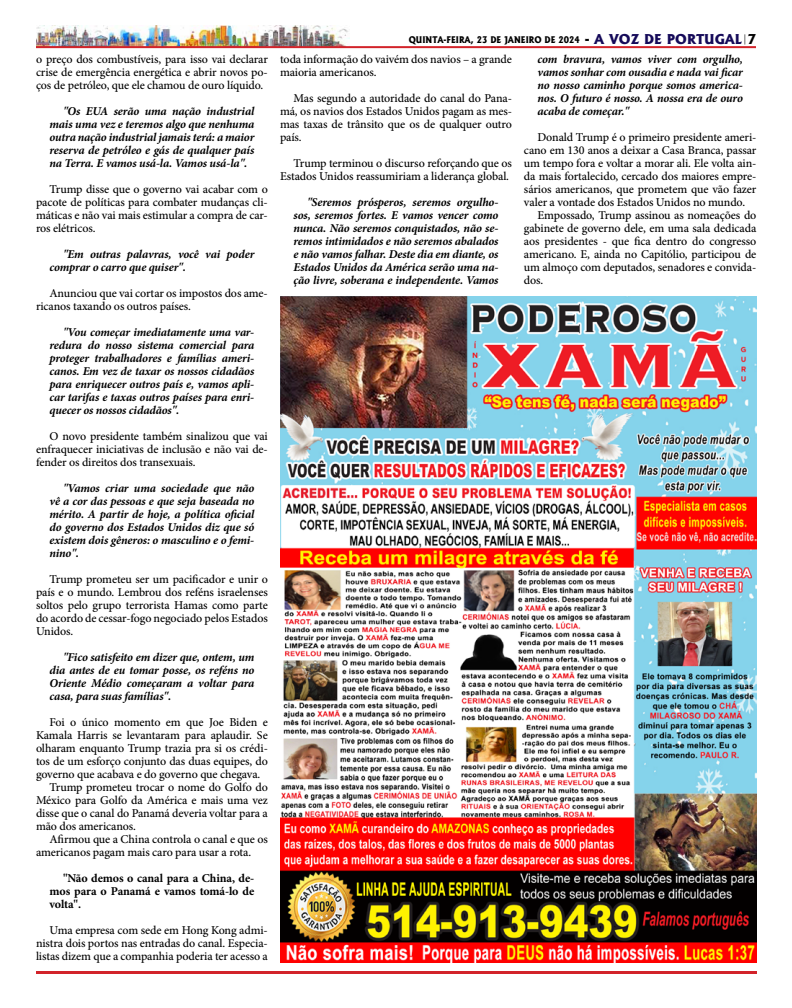
<style>
.page{position:relative;width:792px;height:1008px;background:#fff}
.page>*{position:absolute;margin:0;border:0;box-sizing:border-box;transform-origin:0 0}
.t1{font:500 12px/13px "Minion Pro";letter-spacing:-.01em;color:#000;text-align:justify}
.t2{font:italic 700 12px/13px "Minion Pro";letter-spacing:-.015em;color:#000;text-align:justify}
.t3{font:700 12px/13px "Minion Pro";letter-spacing:-.01em;color:#000;text-align:justify}
.t4{font:800 8.8px "Albertus";color:#000;scale:.91 1}
.s1{font-size:13px}
.s2{font-size:13px;color:#150a59}
</style>
<div class="page">
<img style="left:36px;top:25px;width:314px;height:21px">
<hr style="left:36px;top:46px;width:720px;height:2px;background:#d2232a">
<hr style="left:36px;top:971px;width:720px;height:3px;background:#d2232a">
<img style="left:280px;top:297px;width:476px;height:665px">
<p class="t1" style="left:36px;top:52px;width:233px">o preço dos combustíveis, para isso vai declarar crise de emergência energética e abrir novos po&shy;ços de petróleo, que ele chamou de ouro líquido.</p>
<p class="t2" style="left:50px;top:104px;width:206px;text-indent:14px">"Os EUA serão uma nação industrial mais uma vez e teremos algo que nenhuma outra nação industrial jamais terá: a maior reserva de petróleo e gás de qualquer país na Terra. E vamos usá-la. Vamos usá-la".</p>
<p class="t1" style="left:36px;top:182px;width:233px;text-indent:14px">Trump disse que o governo vai acabar com o pacote de políticas para combater mudanças cli&shy;máticas e não vai mais estimular a compra de car&shy;ros elétricos.</p>
<p class="t2" style="left:50px;top:247px;width:206px;text-indent:14px">"Em outras palavras, você vai poder comprar o carro que quiser".</p>
<p class="t1" style="left:36px;top:286px;width:233px;text-indent:14px">Anunciou que vai cortar os impostos dos ame&shy;ricanos taxando os outros países.</p>
<p class="t2" style="left:50px;top:325px;width:206px;text-indent:14px">"Vou começar imediatamente uma var&shy;redura do nosso sistema comercial para proteger trabalhadores e famílias ameri&shy;canos. Em vez de taxar os nossos cidadãos para enriquecer outros país e, vamos apli&shy;car tarifas e taxas outros países para enri&shy;quecer os nossos cidadãos".</p>
<p class="t1" style="left:36px;top:429px;width:233px;text-indent:14px">O novo presidente também sinalizou que vai enfraquecer iniciativas de inclusão e não vai de&shy;fender os direitos dos transexuais.</p>
<p class="t2" style="left:50px;top:481px;width:206px;text-indent:14px">"Vamos criar uma sociedade que não vê a cor das pessoas e que seja baseada no mérito. A partir de hoje, a política oficial do governo dos Estados Unidos diz que só existem dois gêneros: o masculino e o femi&shy;nino".</p>
<p class="t1" style="left:36px;top:572px;width:233px;text-indent:14px">Trump prometeu ser um pacificador e unir o país e o mundo. Lembrou dos reféns israelenses soltos pelo grupo terrorista Hamas como parte do acordo de cessar-fogo negociado pelos Estados Unidos.</p>
<p class="t2" style="left:50px;top:650px;width:206px;text-indent:14px">"Fico satisfeito em dizer que, ontem, um dia antes de eu tomar posse, os reféns no Oriente Médio começaram a voltar para casa, para suas famílias".</p>
<p class="t1" style="left:50px;top:715px;width:220px">Foi o único momento em que Joe Biden e</p>
<p class="t1" style="left:36px;top:728px;width:233px">Kamala Harris se levantaram para aplaudir. Se</p>
<p class="t1" style="left:36px;top:741px;width:233px">olharam enquanto Trump trazia pra si os crédi-</p>
<p class="t1" style="left:36px;top:754px;width:233px">tos de um esforço conjunto das duas equipes, do</p>
<p class="t1" style="left:36px;top:767px;width:226px">governo que acabava e do governo que chegava.</p>
<p class="t1" style="left:50px;top:780px;width:220px">Trump prometeu trocar o nome do Golfo do</p>
<p class="t1" style="left:36px;top:793px;width:233px">México para Golfo da América e mais uma vez</p>
<p class="t1" style="left:36px;top:806px;width:233px">disse que o canal do Panamá deveria voltar para a</p>
<p class="t1" style="left:36px;top:819px;width:101px">mão dos americanos.</p>
<p class="t1" style="left:50px;top:832px;width:220px">Afirmou que a China controla o canal e que os</p>
<p class="t1" style="left:36px;top:845px;width:217px">americanos pagam mais caro para usar a rota.</p>
<p class="t3" style="left:50px;top:871px;width:206px;text-indent:14px">"Não demos o canal para a China, de&shy;mos para o Panamá e vamos tomá-lo de volta".</p>
<p class="t1" style="left:36px;top:923px;width:233px;text-indent:14px">Uma empresa com sede em Hong Kong admi&shy;nistra dois portos nas entradas do canal. Especia&shy;listas dizem que a companhia poderia ter acesso a</p>
<p class="t4" style="left:409px;top:34px;width:383px">QUINTA-FEIRA, 23 DE JANEIRO DE 2024 <span class="s1">-</span> <span class="s2">A VOZ DE PORTUGAL</span><sup>|</sup><span class="s1">7</span></p>
<p class="t1" style="left:280px;top:52px;width:233px">toda informação do vaivém dos navios – a grande maioria americanos.</p>
<p class="t1" style="left:280px;top:91px;width:234px;text-indent:14px">Mas segundo a autoridade do canal do Pana&shy;má, os navios dos Estados Unidos pagam as mes&shy;mas taxas de trânsito que os de qualquer outro país.</p>
<p class="t1" style="left:280px;top:156px;width:233px;text-align:right">Trump terminou o discurso reforçando que os<br>Estados Unidos reassumiriam a liderança global.</p>
<p class="t2" style="left:294px;top:195px;width:207px;text-indent:14px">"Seremos prósperos, seremos orgulho&shy;sos, seremos fortes. E vamos vencer como nunca. Não seremos conquistados, não se&shy;remos intimidados e não seremos abalados e não vamos falhar. Deste dia em diante, os Estados Unidos da América serão uma na&shy;ção livre, soberana e independente. Vamos</p>
<p class="t2" style="left:537px;top:52px;width:207px">com bravura, vamos viver com orgulho, vamos sonhar com ousadia e nada vai ficar no nosso caminho porque somos america&shy;nos. O futuro é nosso. A nossa era de ouro acaba de começar."</p>
<p class="t1" style="left:537px;top:130px;width:220px">Donald Trump é o primeiro presidente ameri-</p>
<p class="t1" style="left:524px;top:143px;width:234px">cano em 130 anos a deixar a Casa Branca, passar</p>
<p class="t1" style="left:524px;top:156px;width:234px">um tempo fora e voltar a morar ali. Ele volta ain-</p>
<p class="t1" style="left:524px;top:169px;width:234px">da mais fortalecido, cercado dos maiores empre-</p>
<p class="t1" style="left:524px;top:182px;width:234px">sários americanos, que prometem que vão fazer</p>
<p class="t1" style="left:524px;top:195px;width:223px">valer a vontade dos Estados Unidos no mundo.</p>
<p class="t1" style="left:537px;top:208px;width:220px">Empossado, Trump assinou as nomeações do</p>
<p class="t1" style="left:524px;top:221px;width:234px">gabinete de governo dele, em uma sala dedicada</p>
<p class="t1" style="left:524px;top:234px;width:234px">aos presidentes - que fica dentro do congresso</p>
<p class="t1" style="left:524px;top:247px;width:234px">americano. E, ainda no Capitólio, participou de</p>
<p class="t1" style="left:524px;top:260px;width:234px">um almoço com deputados, senadores e convida-</p>
<p class="t1" style="left:524px;top:273px;width:21px">dos.</p>
</div>
